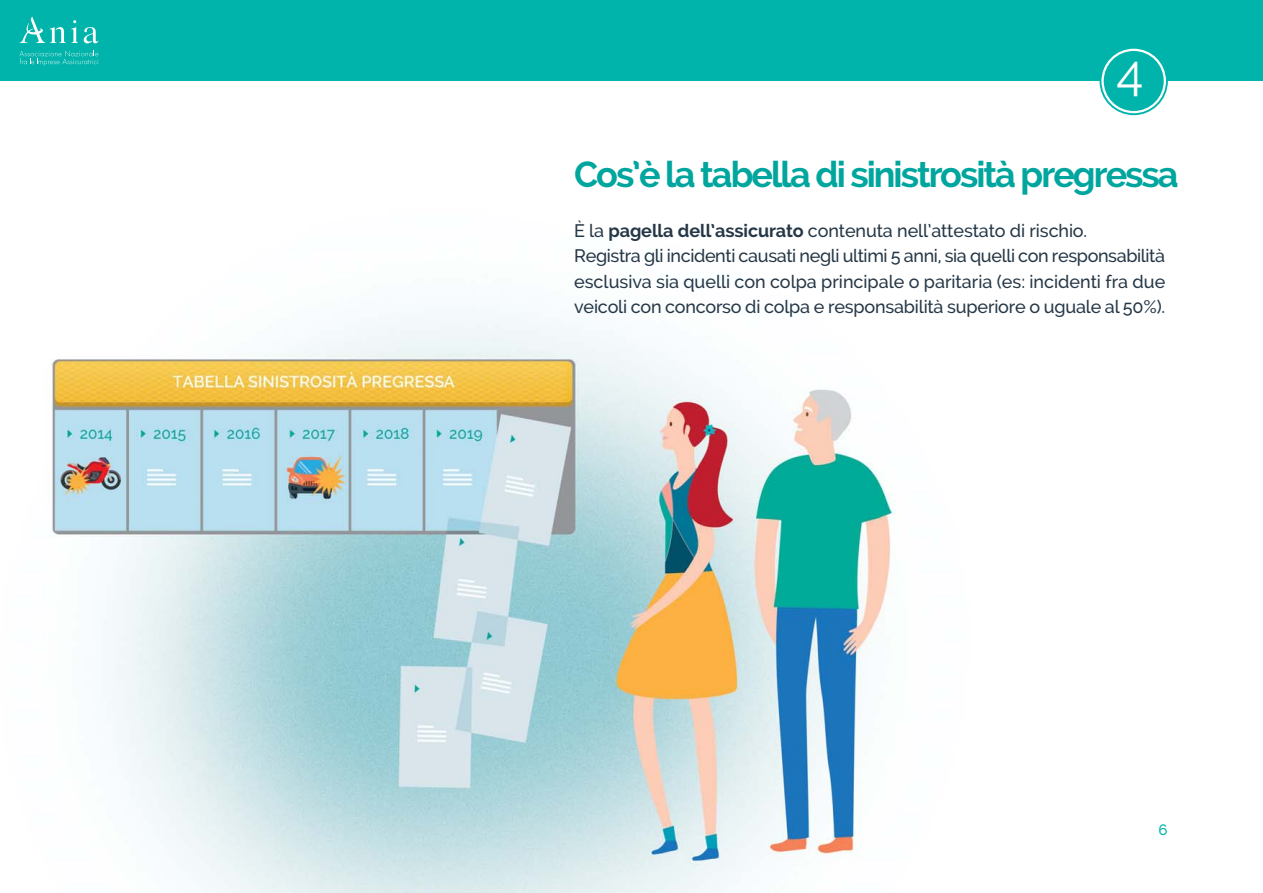
<style>
.page{position:relative;width:1263px;height:893px;background:#fff}
.page>*{position:absolute;margin:0;border:0;box-sizing:border-box;transform-origin:0 0}
.t1{font:49.5px "Raleway";color:#fff}
.t2{font:700 36px "Raleway";letter-spacing:-.055em;color:#00a69e}
.t3{font:500 18px/25.5px "Raleway";letter-spacing:-.01em;color:#253746}
.t4{font:500 15px "Raleway";color:#00b4ab}
.s1{font-weight:700}
</style>
<div class="page">
<img style="left:51px;top:307px;width:845px;height:586px">
<div style="left:114px;top:0;width:1149px;height:81px;background:#00b4ab"></div>
<div style="left:0;top:0;width:112px;height:81px;background:#00b4ab"></div>
<svg style="left:19px;top:17px;width:59px;height:26px"></svg>
<svg style="left:84px;top:27px;width:15px;height:16px"></svg>
<svg style="left:20px;top:50px;width:79px;height:16px"></svg>
<svg style="left:1100px;top:48px;width:67px;height:66px"></svg>
<div style="left:1099px;top:47px;width:69px;height:68px;border:2px solid #00b4ac;border-radius:50%"></div>
<div style="left:1104px;top:51px;width:60px;height:60px;background:#00b4ac;border-radius:50%"></div>
<h1 class="t1" style="left:1116px;top:44px;width:28px">4</h1>
<h2 class="t2" style="left:574px;top:161px;width:606px">Cos’è la tabella di sinistrosità pregressa</h2>
<p class="t3" style="left:574px;top:219px;width:593px">È la <span class="s1">pagella dell’assicurato</span> contenuta nell’attestato di rischio.<br>Registra gli incidenti causati negli ultimi 5 anni, sia quelli con responsabilità esclusiva sia quelli con colpa principale o paritaria (es: incidenti fra due veicoli con concorso di colpa e responsabilità superiore o uguale al 50%).</p>
<p class="t4" style="left:1158px;top:824px;width:11px">6</p>
</div>
